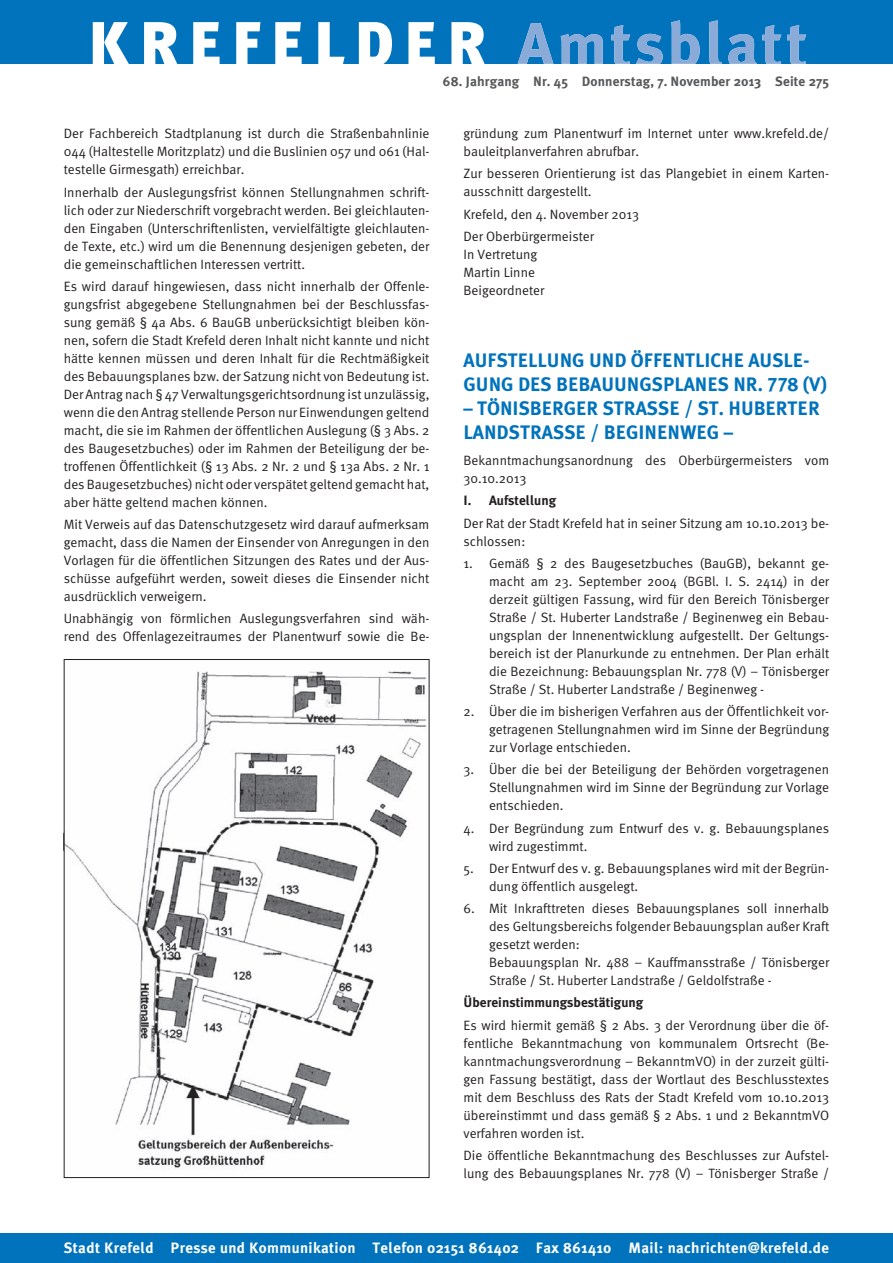
<style>
.page{position:relative;width:893px;height:1263px;background:#fff}
.page>*{position:absolute;margin:0;border:0;box-sizing:border-box;transform-origin:0 0}
.t1{font:700 19.5px/24px "Meta Plus";color:#0073bc}
.t2{font:700 15px "Meta Plus";letter-spacing:.025em;color:#fff}
.t3{font:13.5px/18px "Meta Normal";color:#231f20}
.t4{font:700 13.5px "Meta Plus";letter-spacing:.01em;color:#57585a}
.t5{font:700 13.5px "Meta Plus";color:#231f20}
.s1{font-family:"Meta Plus Bold Caps";font-weight:400}
</style>
<div class="page">
<div style="left:0;top:0;width:893px;height:64px;background:#0073bc"></div>
<svg style="left:93px;top:22px;width:392px;height:42px"></svg>
<svg style="left:517px;top:20px;width:289px;height:44px"></svg>
<div style="left:0;top:1233px;width:893px;height:30px;background:#0073bc"></div>
<img style="left:66px;top:671px;width:361px;height:498px">
<p class="t4" style="left:443px;top:76px;width:388px">68. Jahrgang Nr. 45 Donnerstag, 7. November 2013 Seite 275</p>
<p class="t3" style="left:64px;top:124px;width:367px;text-align:justify">Der Fachbereich Stadtplanung ist durch die Straßenbahnlinie 044 (Haltestelle Moritzplatz) und die Buslinien 057 und 061 (Hal&shy;testelle Girmesgath) erreichbar.</p>
<p class="t3" style="left:64px;top:183px;width:367px;text-align:justify">Innerhalb der Auslegungsfrist können Stellungnahmen schrift&shy;lich oder zur Niederschrift vorgebracht werden. Bei gleichlauten&shy;den Eingaben (Unterschriftenlisten, vervielfältigte gleichlauten&shy;de Texte, etc.) wird um die Benennung desjenigen gebeten, der die gemeinschaftlichen Interessen vertritt.</p>
<p class="t3" style="left:64px;top:277px;width:367px;text-align:justify">Es wird darauf hingewiesen, dass nicht innerhalb der Offenle&shy;gungsfrist abgegebene Stellungnahmen bei der Beschlussfas&shy;sung gemäß § 4a Abs. 6 BauGB unberücksichtigt bleiben kön&shy;nen, sofern die Stadt Krefeld deren Inhalt nicht kannte und nicht hätte kennen müssen und deren Inhalt für die Rechtmäßigkeit des Bebauungsplanes bzw. der Satzung nicht von Bedeutung ist.<br>Der Antrag nach § 47 Verwaltungsgerichtsordnung ist unzulässig, wenn die den Antrag stellende Person nur Einwendungen geltend macht, die sie im Rahmen der öffentlichen Auslegung (§ 3 Abs. 2 des Baugesetzbuches) oder im Rahmen der Beteiligung der be&shy;troffenen Öffentlichkeit (§ 13 Abs. 2 Nr. 2 und § 13a Abs. 2 Nr. 1 des Baugesetzbuches) nicht oder verspätet geltend gemacht hat, aber hätte geltend machen können.</p>
<p class="t3" style="left:64px;top:515px;width:367px;text-align:justify">Mit Verweis auf das Datenschutzgesetz wird darauf aufmerksam gemacht, dass die Namen der Einsender von Anregungen in den Vorlagen für die öffentlichen Sitzungen des Rates und der Aus&shy;schüsse aufgeführt werden, soweit dieses die Einsender nicht ausdrücklich verweigern.</p>
<p class="t3" style="left:64px;top:609px;width:367px">Unabhängig von förmlichen Auslegungsverfahren sind wäh&shy;rend des Offenlagezeitraumes der Planentwurf sowie die Be-</p>
<p class="t3" style="left:463px;top:124px;width:367px">gründung zum Planentwurf im Internet unter www.krefeld.de/ bauleitplanverfahren abrufbar.</p>
<p class="t3" style="left:463px;top:164px;width:367px">Zur besseren Orientierung ist das Plangebiet in einem Karten&shy;ausschnitt dargestellt.</p>
<p class="t3" style="left:463px;top:203px;width:177px;line-height:22.2px">Krefeld, den 4. November 2013<br>Der Oberbürgermeister</p>
<p class="t3" style="left:463px;top:245px;width:82px">In Vertretung<br>Martin Linne<br>Beigeordneter</p>
<h1 class="t1" style="left:463px;top:349px;width:365px">AUFSTELLUNG UND ÖFFENTLICHE AUSLE-<br>GUNG DES BEBAUUNGSPLANES NR. <span class="s1">778</span> (V)</h1>
<h1 class="t1" style="left:463px;top:397px;width:358px">– TÖNISBERGER STRASSE / ST. HUBERTER<br>LANDSTRASSE / BEGINENWEG –</h1>
<p class="t3" style="left:463px;top:451px;width:367px">Bekanntmachungsanordnung des Oberbürgermeisters vom<br>30.10.2013</p>
<p class="t5" style="left:463px;top:495px;width:94px">I. Aufstellung</p>
<p class="t3" style="left:463px;top:514px;width:367px">Der Rat der Stadt Krefeld hat in seiner Sitzung am 10.10.2013 be&shy;schlossen:</p>
<p class="t3" style="left:489px;top:554px;width:342px;text-align:justify;text-indent:-26px">1. Gemäß § 2 des Baugesetzbuches (BauGB), bekannt ge&shy;macht am 23. September 2004 (BGBl. I. S. 2414) in der derzeit gültigen Fassung, wird für den Bereich Tönisberger Straße / St. Huberter Landstraße / Beginenweg ein Bebau&shy;ungsplan der Innenentwicklung aufgestellt. Der Geltungs&shy;bereich ist der Planurkunde zu entnehmen. Der Plan erhält die Bezeichnung: Bebauungsplan Nr. 778 (V) – Tönisberger Straße / St. Huberter Landstraße / Beginenweg -</p>
<p class="t3" style="left:489px;top:702px;width:342px;text-align:justify;text-indent:-26px">2. Über die im bisherigen Verfahren aus der Öffentlichkeit vor&shy;getragenen Stellungnahmen wird im Sinne der Begründung zur Vorlage entschieden.</p>
<p class="t3" style="left:489px;top:760px;width:342px;text-align:justify;text-indent:-26px">3. Über die bei der Beteiligung der Behörden vorgetragenen Stellungnahmen wird im Sinne der Begründung zur Vorlage entschieden.</p>
<p class="t3" style="left:489px;top:819px;width:342px;text-indent:-26px">4. Der Begründung zum Entwurf des v. g. Bebauungsplanes wird zugestimmt.</p>
<p class="t3" style="left:489px;top:859px;width:342px;text-indent:-26px">5. Der Entwurf des v. g. Bebauungsplanes wird mit der Begrün&shy;dung öffentlich ausgelegt.</p>
<p class="t3" style="left:489px;top:899px;width:342px;text-indent:-26px">6. Mit Inkrafttreten dieses Bebauungsplanes soll innerhalb des Geltungsbereichs folgender Bebauungsplan außer Kraft gesetzt werden:<br>Bebauungsplan Nr. 488 – Kauffmansstraße / Tönisberger Straße / St. Huberter Landstraße / Geldolfstraße -</p>
<p class="t5" style="left:463px;top:997px;width:181px">Übereinstimmungsbestätigung</p>
<p class="t3" style="left:463px;top:1016px;width:367px;text-align:justify">Es wird hiermit gemäß § 2 Abs. 3 der Verordnung über die öf&shy;fentliche Bekanntmachung von kommunalem Ortsrecht (Be&shy;kanntmachungsverordnung – BekanntmVO) in der zurzeit gülti&shy;gen Fassung bestätigt, dass der Wortlaut des Beschlusstextes mit dem Beschluss des Rats der Stadt Krefeld vom 10.10.2013 übereinstimmt und dass gemäß § 2 Abs. 1 und 2 BekanntmVO verfahren worden ist.</p>
<p class="t3" style="left:463px;top:1146px;width:367px">Die öffentliche Bekanntmachung des Beschlusses zur Aufstel&shy;lung des Bebauungsplanes Nr. 778 (V) – Tönisberger Straße /</p>
<p class="t2" style="left:64px;top:1242px;width:767px">Stadt Krefeld Presse und Kommunikation Telefon 02151 861402 Fax 861410 Mail: nachrichten@krefeld.de</p>
</div>
